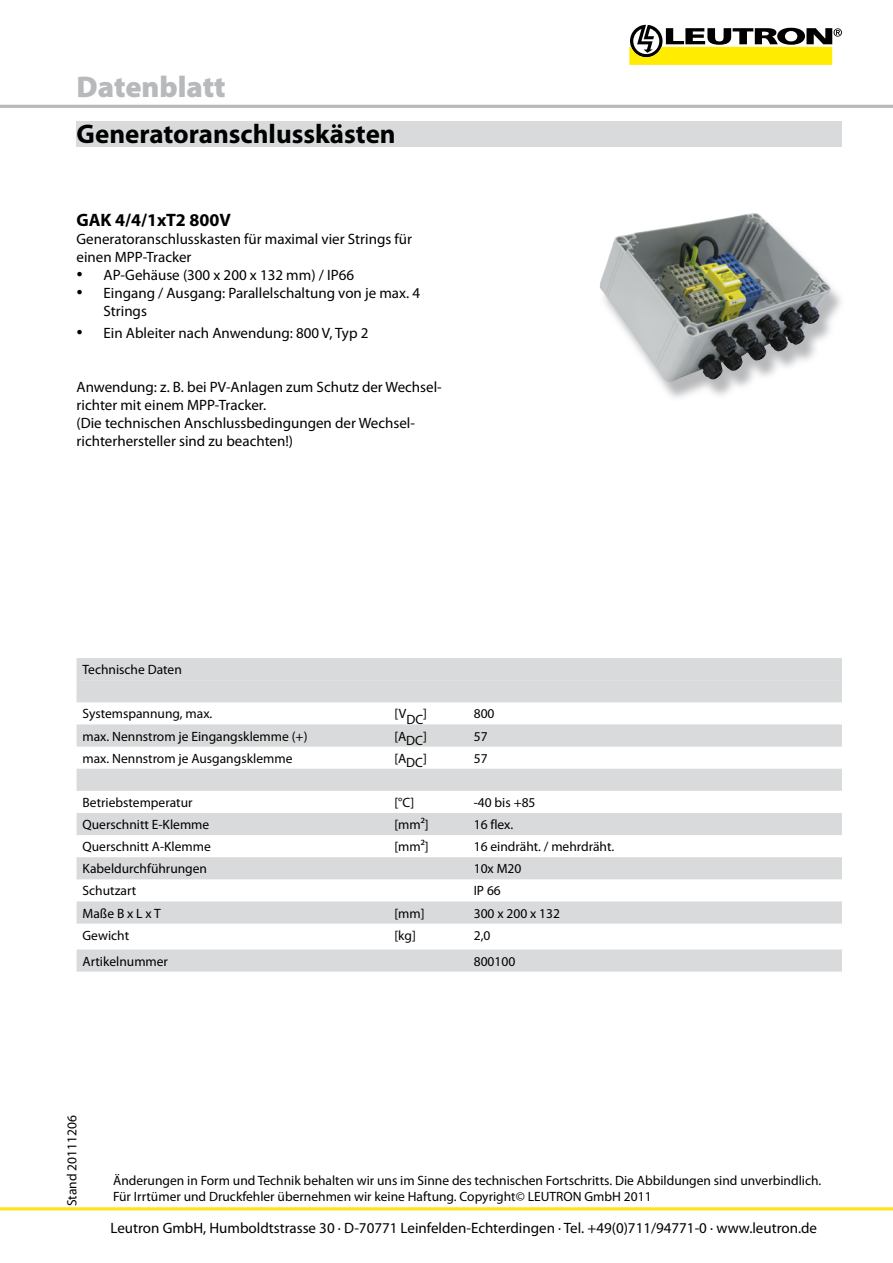
<style>
.page{position:relative;width:893px;height:1263px;background:#fff}
.page>*{position:absolute;margin:0;border:0;box-sizing:border-box;transform-origin:0 0}
.t1{font:900 30px "Myriad Pro";color:#b7b9bb}
.t2{font:700 27px "Myriad Pro";color:#000}
.t3{font:700 18px "Myriad Pro";color:#000}
.t4{font:15px/18px "Myriad Pro";color:#000}
.t5{font:13.5px/16.2px "Myriad Pro";color:#000}
.s1{font-family:"Times New Roman";font-size:18px}
</style>
<div class="page">
<hr style="left:0;top:105px;width:893px;height:3px;background:#b7b9bb">
<svg style="left:629px;top:25px;width:213px;height:40px"></svg>
<hr style="left:0;top:1207px;width:893px;height:3px;background:#fbe41c">
<div style="left:77px;top:121px;width:765px;height:26px;background:#d8dadb"></div>
<svg style="left:660px;top:287px;width:181px;height:111px"></svg>
<img style="left:599px;top:213px;width:232px;height:169px">
<div style="left:77px;top:658px;width:765px;height:22px;background:#d8dadb"></div>
<svg style="left:77px;top:680px;width:765px;height:291px;fill:#d8dadb"></svg>
<h1 class="t1" style="left:77px;top:70px;width:151px">Datenblatt</h1>
<h2 class="t2" style="left:77px;top:116px;width:321px">Generatoranschlusskästen</h2>
<h3 class="t3" style="left:77px;top:208px;width:156px">GAK 4/4/1xT2 800V</h3>
<p class="t4" style="left:77px;top:230px;width:337px">Generatoranschlusskasten für maximal vier Strings für einen MPP-Tracker</p>
<p class="t4" style="left:77px;top:266px;width:279px"><span class="s1">•</span> AP-Gehäuse (300 x 200 x 132 mm) / IP66</p>
<p class="t4" style="left:104px;top:284px;width:318px;text-indent:-27px"><span class="s1">•</span> Eingang / Ausgang: Parallelschaltung von je max. 4<br>Strings</p>
<p class="t4" style="left:77px;top:323px;width:293px"><span class="s1">•</span> Ein Ableiter nach Anwendung: 800 V, Typ 2</p>
<p class="t4" style="left:77px;top:378px;width:367px">Anwendung: z. B. bei PV-Anlagen zum Schutz der Wechsel&shy;richter mit einem MPP-Tracker.<br>(Die technischen Anschlussbedingungen der Wechsel&shy;richterhersteller sind zu beachten!)</p>
<p class="t5" style="left:83px;top:661px;width:101px">Technische Daten</p>
<p class="t5" style="left:83px;top:706px;width:131px">Systemspannung, max.</p>
<p class="t5" style="left:394px;top:706px;width:34px">[VDC]</p>
<p class="t5" style="left:474px;top:706px;width:22px">800</p>
<p class="t5" style="left:83px;top:728px;width:226px">max. Nennstrom je Eingangsklemme (+)</p>
<p class="t5" style="left:394px;top:728px;width:34px">[ADC]</p>
<p class="t5" style="left:474px;top:728px;width:15px">57</p>
<p class="t5" style="left:83px;top:750px;width:211px">max. Nennstrom je Ausgangsklemme</p>
<p class="t5" style="left:394px;top:750px;width:34px">[ADC]</p>
<p class="t5" style="left:474px;top:750px;width:15px">57</p>
<p class="t5" style="left:83px;top:794px;width:111px">Betriebstemperatur</p>
<p class="t5" style="left:394px;top:794px;width:22px">[°C]</p>
<p class="t5" style="left:474px;top:794px;width:63px">-40 bis +85</p>
<p class="t5" style="left:83px;top:816px;width:128px">Querschnitt E-Klemme</p>
<p class="t5" style="left:394px;top:816px;width:36px">[mm²]</p>
<p class="t5" style="left:474px;top:816px;width:41px">16 flex.</p>
<p class="t5" style="left:83px;top:838px;width:130px">Querschnitt A-Klemme</p>
<p class="t5" style="left:394px;top:838px;width:36px">[mm²]</p>
<p class="t5" style="left:474px;top:838px;width:142px">16 eindräht. / mehrdräht.</p>
<p class="t5" style="left:83px;top:860px;width:126px">Kabeldurchführungen</p>
<p class="t5" style="left:474px;top:860px;width:49px">10x M20</p>
<p class="t5" style="left:83px;top:883px;width:55px">Schutzart</p>
<p class="t5" style="left:474px;top:883px;width:29px">IP 66</p>
<p class="t5" style="left:83px;top:905px;width:80px">Maße B x L x T</p>
<p class="t5" style="left:394px;top:905px;width:32px">[mm]</p>
<p class="t5" style="left:474px;top:905px;width:88px">300 x 200 x 132</p>
<p class="t5" style="left:83px;top:927px;width:48px">Gewicht</p>
<p class="t5" style="left:394px;top:927px;width:23px">[kg]</p>
<p class="t5" style="left:474px;top:927px;width:18px">2,0</p>
<p class="t5" style="left:83px;top:953px;width:87px">Artikelnummer</p>
<p class="t5" style="left:474px;top:953px;width:43px">800100</p>
<p class="t5" style="left:64px;top:1206px;width:92px;rotate:-90deg">Stand 20111206</p>
<p class="t5" style="left:113px;top:1172px;width:710px">Änderungen in Form und Technik behalten wir uns im Sinne des technischen Fortschritts. Die Abbildungen sind unverbindlich.<br>Für Irrtümer und Druckfehler übernehmen wir keine Haftung. Copyright© LEUTRON GmbH 2011</p>
<p class="t4" style="left:111px;top:1219px;width:708px">Leutron GmbH, Humboldtstrasse 30 · D-70771 Leinfelden-Echterdingen · Tel. +49(0)711/94771-0 · www.leutron.de</p>
</div>
